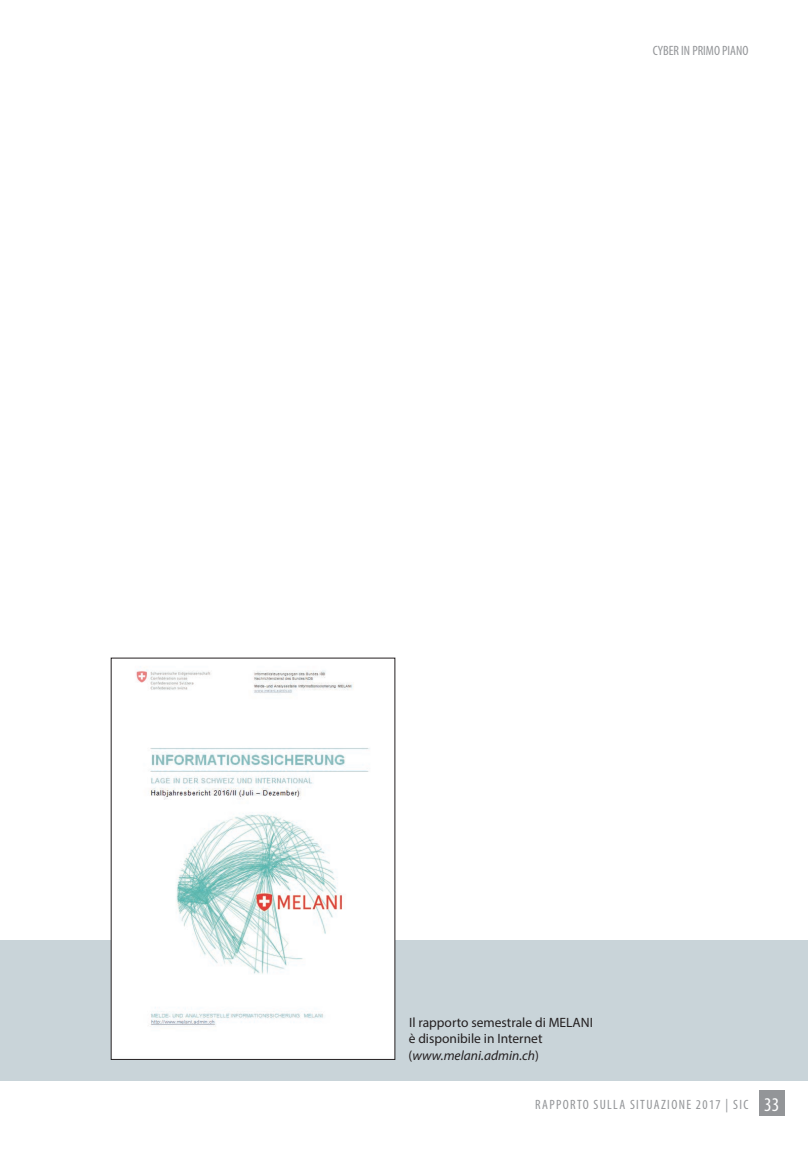
<style>
.page{position:relative;width:808px;height:1149px;background:#fff}
.page>*{position:absolute;margin:0;border:0;box-sizing:border-box;transform-origin:0 0}
.t1{font:condensed 19.5px "Myriad Pro";color:#fff}
.t2{font:13.5px/16.2px "Myriad Pro";color:#231f20}
.t3{font:condensed 13.5px "Myriad Pro";letter-spacing:.1em;color:#939598}
.t4{font:condensed 13.5px "Myriad Pro";color:#939598}
.s1{font-style:italic}
</style>
<div class="page">
<div style="left:0;top:940px;width:808px;height:140px;background:#c9d4d9"></div>
<div style="left:759px;top:1090px;width:25px;height:25px;background:#939598"></div>
<img style="left:113px;top:670px;width:280px;height:387px">
<p class="t4" style="left:653px;top:42px;width:97px">CYBER IN PRIMO PIANO</p>
<p class="t2" style="left:409px;top:1014px;width:186px">Il rapporto semestrale di MELANI è disponibile in Internet (<span class="s1">www.melani.admin.ch</span>)</p>
<p class="t3" style="left:535px;top:1096px;width:215px">RAPPORTO SULLA SITUAZIONE 2017 | SIC</p>
<h1 class="t1" style="left:764px;top:1092px;width:17px">33</h1>
</div>
